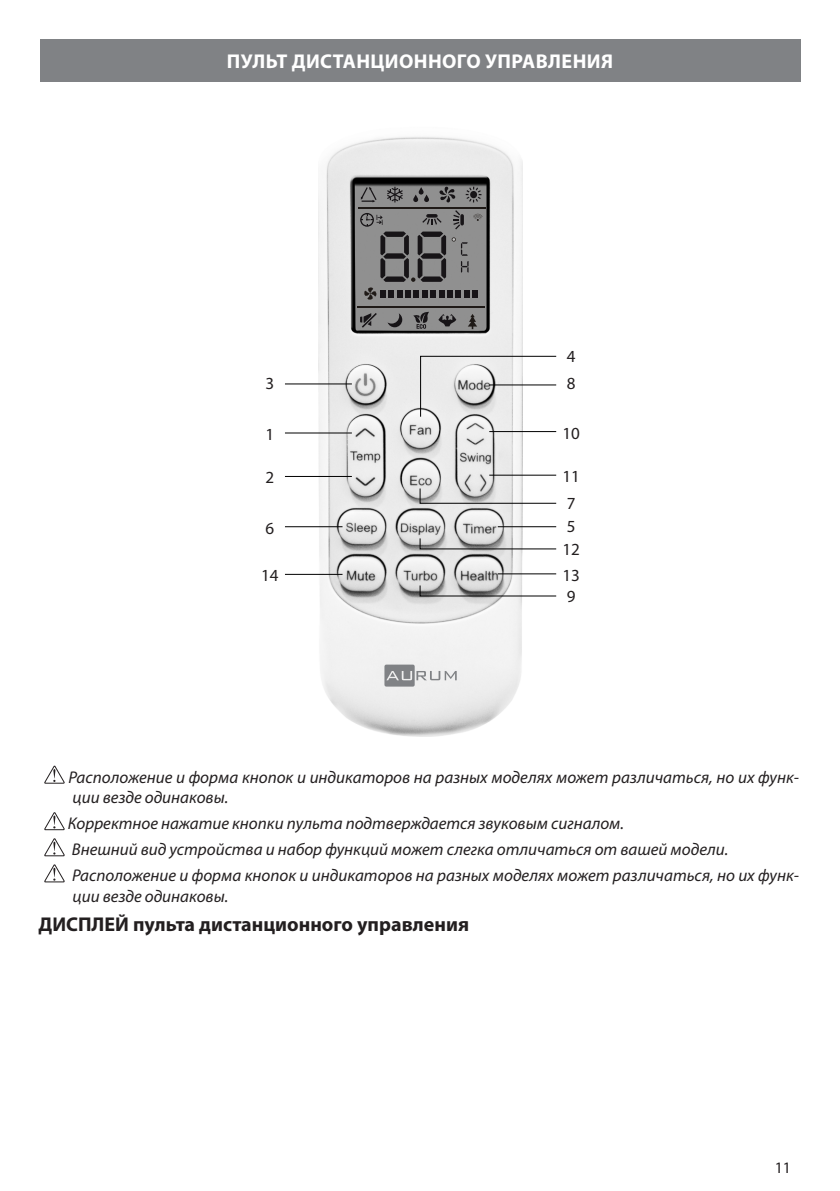
<style>
.page{position:relative;width:840px;height:1191px;background:#fff}
.page>*{position:absolute;margin:0;border:0;box-sizing:border-box;transform-origin:0 0}
.t1{font:700 20px "Myriad Pro";color:#231f20}
.t2{font:700 20px "Myriad Pro";letter-spacing:.02em;color:#fff}
.t3{font:italic 17px/26px "Myriad Pro";color:#231f20}
.t4{font:17px/23px "Myriad Pro";color:#231f20}
.t5{font:16px "Myriad Pro";color:#231f20}
</style>
<div class="page">
<div style="left:40px;top:40px;width:759px;height:42px;background:#808285"></div>
<svg style="left:44px;top:765px;width:21px;height:19px"></svg>
<svg style="left:44px;top:812px;width:21px;height:18px"></svg>
<svg style="left:44px;top:838px;width:21px;height:18px"></svg>
<svg style="left:44px;top:864px;width:21px;height:19px"></svg>
<img style="left:318px;top:137px;width:204px;height:599px">
<svg style="left:384px;top:664px;width:72px;height:22px"></svg>
<hr style="left:358px;top:207px;width:127px;height:1px;background:#1f1a17">
<hr style="left:357px;top:306px;width:127px;height:2px;background:#1f1a17">
<svg style="left:360px;top:313px;width:16px;height:15px"></svg>
<svg style="left:387px;top:313px;width:15px;height:14px"></svg>
<svg style="left:413px;top:311px;width:16px;height:18px"></svg>
<svg style="left:438px;top:314px;width:18px;height:12px"></svg>
<svg style="left:360px;top:187px;width:16px;height:15px"></svg>
<svg style="left:439px;top:187px;width:16px;height:15px"></svg>
<svg style="left:413px;top:187px;width:16px;height:15px"></svg>
<svg style="left:465px;top:187px;width:16px;height:15px"></svg>
<svg style="left:387px;top:187px;width:15px;height:15px"></svg>
<svg style="left:467px;top:314px;width:10px;height:15px"></svg>
<svg style="left:360px;top:210px;width:122px;height:90px;background:#767576"></svg>
<hr style="left:285px;top:383px;width:66px;height:1px;background:#000">
<hr style="left:285px;top:432px;width:66px;height:1px;background:#000">
<hr style="left:489px;top:431px;width:67px;height:1px;background:#000">
<hr style="left:497px;top:526px;width:59px;height:1px;background:#000">
<hr style="left:497px;top:573px;width:59px;height:1px;background:#000">
<hr style="left:285px;top:526px;width:57px;height:1px;background:#000">
<hr style="left:285px;top:574px;width:57px;height:1px;background:#000">
<svg style="left:419px;top:355px;width:138px;height:63px"></svg>
<svg style="left:419px;top:487px;width:138px;height:17px"></svg>
<svg style="left:419px;top:537px;width:138px;height:13px"></svg>
<svg style="left:419px;top:584px;width:138px;height:13px"></svg>
<hr style="left:285px;top:476px;width:66px;height:1px;background:#000">
<hr style="left:489px;top:474px;width:67px;height:1px;background:#000">
<p class="t2" style="left:227px;top:49px;width:387px">ПУЛЬТ ДИСТАНЦИОННОГО УПРАВЛЕНИЯ</p>
<p class="t4" style="left:566px;top:344px;width:10px">4</p>
<p class="t4" style="left:265px;top:372px;width:10px">3</p>
<p class="t4" style="left:566px;top:372px;width:10px">8</p>
<p class="t4" style="left:265px;top:422px;width:10px">1</p>
<p class="t4" style="left:562px;top:421px;width:19px">10</p>
<p class="t4" style="left:265px;top:466px;width:10px">2</p>
<p class="t4" style="left:562px;top:465px;width:19px">11</p>
<p class="t4" style="left:265px;top:516px;width:10px">6</p>
<p class="t4" style="left:261px;top:563px;width:19px">14</p>
<p class="t4" style="left:562px;top:491px;width:19px">7<br>5<br>12</p>
<p class="t4" style="left:562px;top:564px;width:19px;line-height:21.2px">13<br>9</p>
<p class="t3" style="left:68px;top:766px;width:731px;line-height:20.4px">Расположение и форма кнопок и индикаторов на разных моделях может различаться, но их функ&shy;ции везде одинаковы.</p>
<p class="t3" style="left:68px;top:810px;width:732px">Корректное нажатие кнопки пульта подтверждается звуковым сигналом.<br>Внешний вид устройства и набор функций может слегка отличаться от вашей модели.<br>Расположение и форма кнопок и индикаторов на разных моделях может различаться, но их функ-</p>
<p class="t3" style="left:73px;top:882px;width:157px">ции везде одинаковы.</p>
<p class="t1" style="left:39px;top:911px;width:432px">ДИСПЛЕЙ пульта дистанционного управления</p>
<p class="t5" style="left:774px;top:1158px;width:18px">11</p>
</div>
